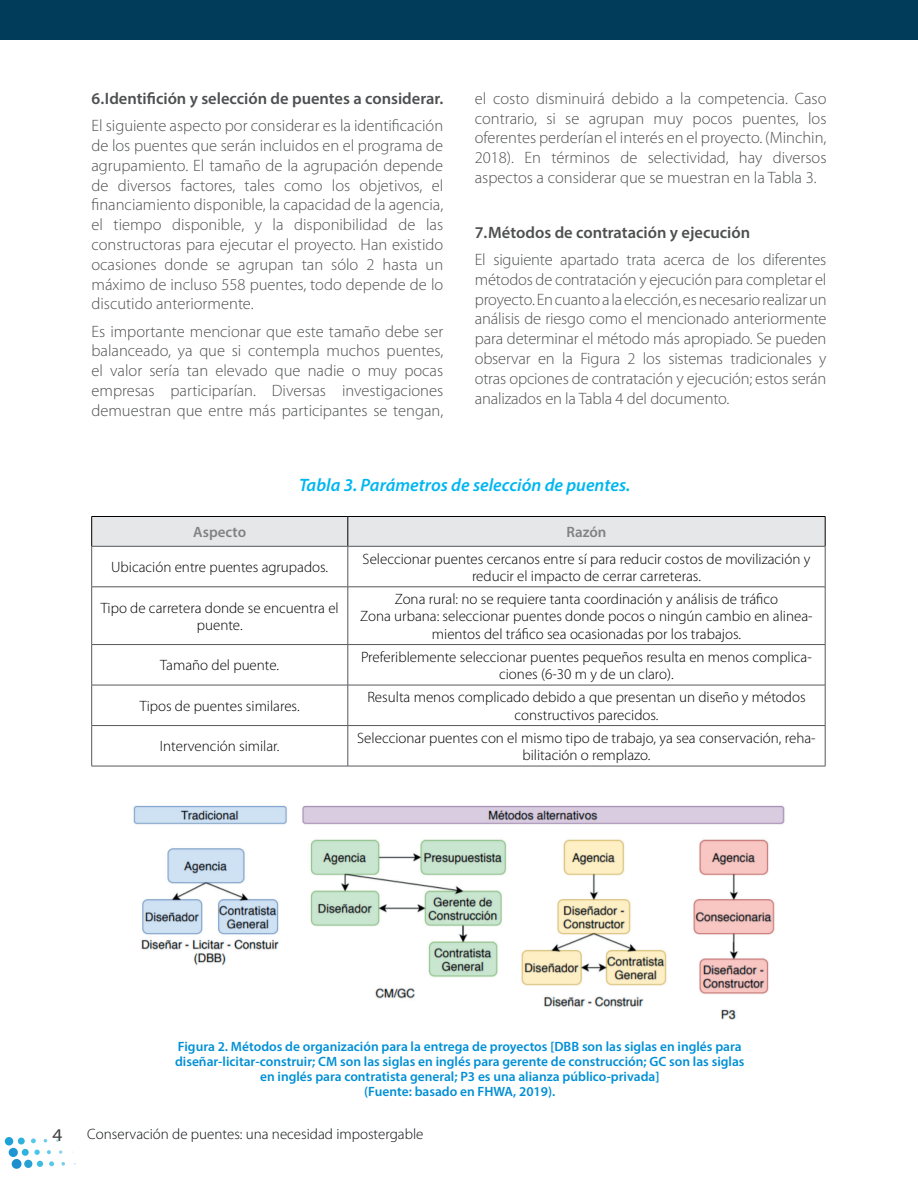
<style>
.page{position:relative;width:918px;height:1188px;background:#fff}
.page>*{position:absolute;margin:0;border:0;box-sizing:border-box;transform-origin:0 0}
.t1{font:italic 600 18px "Myriad Pro";color:#00b6f0}
.t2{font:semi-expanded 18px "Myriad Pro";color:#3e3e3f}
.t3{font:300 16.5px/19.8px "Myriad Pro";color:#4e4f50;text-align:justify}
.t4{font:600 16.5px "Myriad Pro";color:#4e4f50}
.t5{font:300 15px/17.2px "Myriad Pro";color:#000001;text-align:center}
.t6{font:300 15px "Myriad Pro";color:#0b0e11}
.t7{font:600 15px "Myriad Pro";color:#808285}
.t8{font:600 13.5px/15px "Myriad Pro";color:#008fd5;text-align:center}
</style>
<div class="page">
<div style="left:5px;top:1137px;width:8px;height:9px;background:#1ca1d9;border-radius:50%"></div>
<div style="left:9px;top:1148px;width:9px;height:9px;background:#1e96d4;border-radius:50%"></div>
<div style="left:12px;top:1159px;width:10px;height:10px;background:#1c8fcf;border-radius:50%"></div>
<div style="left:18px;top:1138px;width:7px;height:7px;background:#2fb3dc;border-radius:50%"></div>
<div style="left:22px;top:1149px;width:7px;height:7px;background:#2fb3dc;border-radius:50%"></div>
<div style="left:24px;top:1160px;width:8px;height:8px;background:#26a1d3;border-radius:50%"></div>
<svg style="left:31px;top:1138px;width:5px;height:5px"></svg>
<svg style="left:34px;top:1150px;width:6px;height:5px"></svg>
<svg style="left:37px;top:1161px;width:6px;height:6px"></svg>
<svg style="left:44px;top:1139px;width:3px;height:4px"></svg>
<svg style="left:47px;top:1150px;width:4px;height:4px"></svg>
<svg style="left:49px;top:1161px;width:5px;height:5px"></svg>
<svg style="left:59px;top:1150px;width:3px;height:4px"></svg>
<svg style="left:61px;top:1162px;width:4px;height:4px"></svg>
<div style="left:0;top:0;width:918px;height:39px;background:#013d5a"></div>
<hr style="left:348px;top:546px;width:1px;height:41px;background:#57585a">
<hr style="left:92px;top:587px;width:256px;height:1px;background:#57585a">
<hr style="left:348px;top:587px;width:477px;height:1px;background:#57585a">
<hr style="left:348px;top:587px;width:1px;height:57px;background:#57585a">
<hr style="left:92px;top:644px;width:256px;height:1px;background:#57585a">
<hr style="left:348px;top:644px;width:477px;height:1px;background:#57585a">
<hr style="left:348px;top:645px;width:1px;height:40px;background:#57585a">
<hr style="left:92px;top:685px;width:256px;height:1px;background:#57585a">
<hr style="left:348px;top:685px;width:477px;height:1px;background:#57585a">
<hr style="left:348px;top:685px;width:1px;height:40px;background:#57585a">
<hr style="left:92px;top:725px;width:256px;height:1px;background:#57585a">
<hr style="left:348px;top:725px;width:477px;height:1px;background:#57585a">
<hr style="left:348px;top:726px;width:1px;height:40px;background:#57585a">
<hr style="left:91px;top:546px;width:1px;height:41px;background:#57585a">
<hr style="left:825px;top:546px;width:1px;height:41px;background:#57585a">
<hr style="left:91px;top:587px;width:1px;height:57px;background:#57585a">
<hr style="left:825px;top:587px;width:1px;height:57px;background:#57585a">
<hr style="left:91px;top:645px;width:1px;height:40px;background:#57585a">
<hr style="left:825px;top:645px;width:1px;height:40px;background:#57585a">
<hr style="left:91px;top:685px;width:1px;height:40px;background:#57585a">
<hr style="left:825px;top:685px;width:1px;height:40px;background:#57585a">
<hr style="left:91px;top:726px;width:1px;height:40px;background:#57585a">
<hr style="left:825px;top:726px;width:1px;height:40px;background:#57585a">
<hr style="left:92px;top:766px;width:256px;height:1px;background:#57585a">
<hr style="left:348px;top:766px;width:477px;height:1px;background:#57585a">
<svg style="left:91px;top:516px;width:735px;height:30px;background:#dcdddf"></svg>
<hr style="left:92px;top:546px;width:256px;height:1px;background:#57585a">
<hr style="left:348px;top:546px;width:477px;height:1px;background:#57585a">
<img style="left:133px;top:805px;width:652px;height:215px">
<p class="t4" style="left:92px;top:88px;width:353px">6.Identifición y selección de puentes a considerar.</p>
<p class="t3" style="left:92px;top:116px;width:353px">El siguiente aspecto por considerar es la identificación de los puentes que serán incluidos en el programa de agrupamiento. El tamaño de la agrupación depende de diversos factores, tales como los objetivos, el financiamiento disponible, la capacidad de la agencia, el tiempo disponible, y la disponibilidad de las constructoras para ejecutar el proyecto. Han existido ocasiones donde se agrupan tan sólo 2 hasta un máximo de incluso 558 puentes, todo depende de lo discutido anteriormente.</p>
<p class="t3" style="left:92px;top:322px;width:353px">Es importante mencionar que este tamaño debe ser balanceado, ya que si contempla muchos puentes, el valor sería tan elevado que nadie o muy pocas empresas participarían. Diversas investigaciones demuestran que entre más participantes se tengan,</p>
<p class="t3" style="left:475px;top:89px;width:353px">el costo disminuirá debido a la competencia. Caso contrario, si se agrupan muy pocos puentes, los oferentes perderían el interés en el proyecto. (Minchin, 2018). En términos de selectividad, hay diversos aspectos a considerar que se muestran en la Tabla 3.</p>
<p class="t4" style="left:475px;top:222px;width:277px">7.Métodos de contratación y ejecución</p>
<p class="t3" style="left:475px;top:250px;width:353px">El siguiente apartado trata acerca de los diferentes métodos de contratación y ejecución para completar el proyecto. En cuanto a la elección, es necesario realizar un análisis de riesgo como el mencionado anteriormente para determinar el método más apropiado. Se pueden observar en la Figura 2 los sistemas tradicionales y otras opciones de contratación y ejecución; estos serán analizados en la Tabla 4 del documento.</p>
<p class="t1" style="left:299px;top:473px;width:333px">Tabla 3. Parámetros de selección de puentes.</p>
<p class="t7" style="left:193px;top:522px;width:54px">Aspecto</p>
<p class="t7" style="left:566px;top:522px;width:41px">Razón</p>
<p class="t5" style="left:111px;top:559px;width:218px">Ubicación entre puentes agrupados.</p>
<p class="t5" style="left:363px;top:550px;width:449px">Seleccionar puentes cercanos entre sí para reducir costos de movilización y reducir el impacto de cerrar carreteras.</p>
<p class="t5" style="left:101px;top:599px;width:240px">Tipo de carretera donde se encuentra el puente.</p>
<p class="t5" style="left:360px;top:591px;width:454px">Zona rural: no se requiere tanta coordinación y análisis de tráfico<br>Zona urbana: seleccionar puentes donde pocos o ningún cambio en alinea&shy;mientos del tráfico sea ocasionadas por los trabajos.</p>
<p class="t5" style="left:160px;top:657px;width:120px">Tamaño del puente.</p>
<p class="t5" style="left:361px;top:648px;width:452px">Preferiblemente seleccionar puentes pequeños resulta en menos complica&shy;ciones (6-30 m y de un claro).</p>
<p class="t5" style="left:140px;top:698px;width:161px">Tipos de puentes similares.</p>
<p class="t5" style="left:367px;top:689px;width:440px">Resulta menos complicado debido a que presentan un diseño y métodos constructivos parecidos.</p>
<p class="t5" style="left:160px;top:738px;width:121px">Intervención similar.</p>
<p class="t5" style="left:357px;top:729px;width:460px">Seleccionar puentes con el mismo tipo de trabajo, ya sea conservación, reha&shy;bilitación o remplazo.</p>
<p class="t8" style="left:175px;top:1039px;width:571px">Figura 2. Métodos de organización para la entrega de proyectos [DBB son las siglas en inglés para diseñar-licitar-construir; CM son las siglas en inglés para gerente de construcción; GC son las siglas en inglés para contratista general; P3 es una alianza público-privada]<br>(Fuente: basado en FHWA, 2019).</p>
<p class="t2" style="left:52px;top:1124px;width:12px">4</p>
<p class="t6" style="left:87px;top:1126px;width:338px">Conservación de puentes: una necesidad impostergable</p>
</div>
